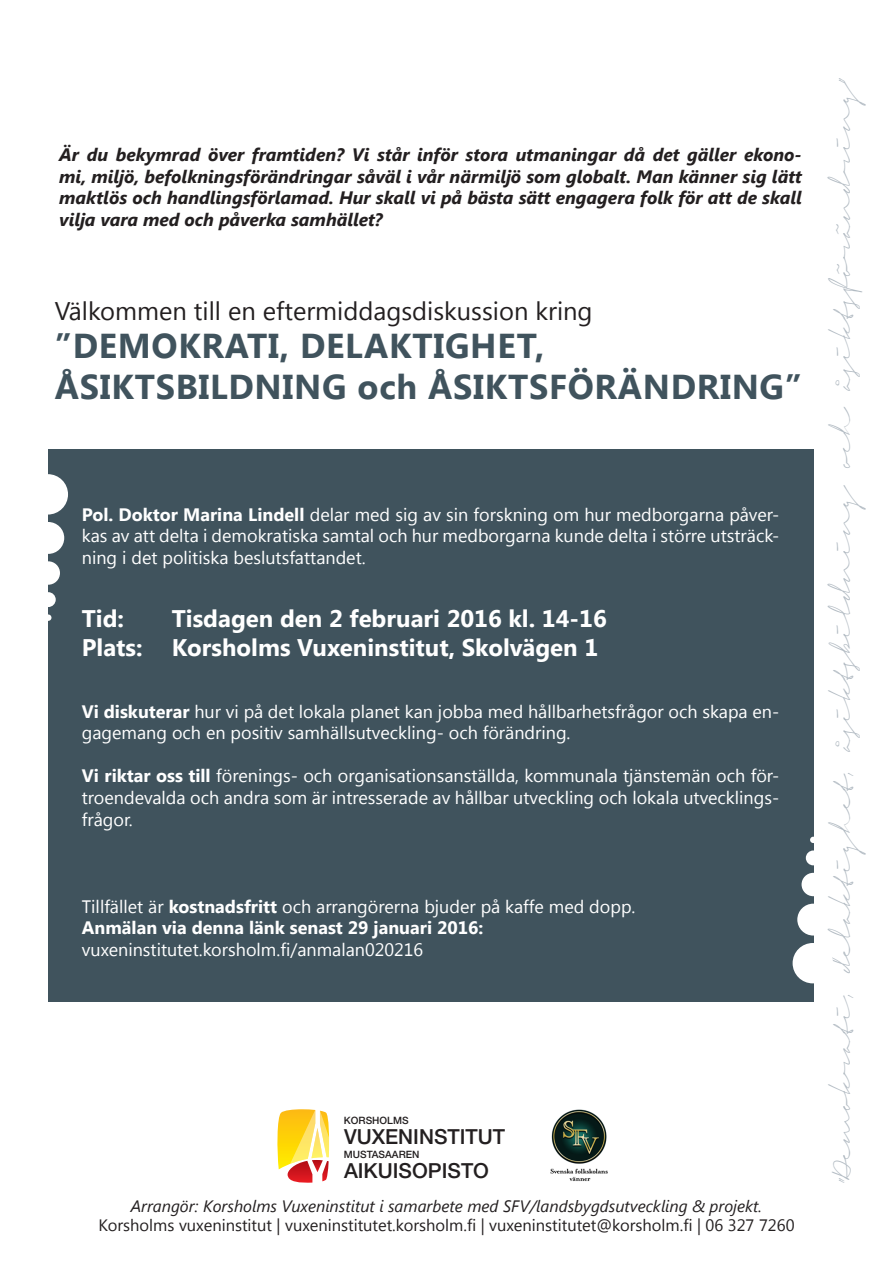
<style>
.page{position:relative;width:893px;height:1263px;background:#fff}
.page>*{position:absolute;margin:0;border:0;box-sizing:border-box;transform-origin:0 0}
.t1{font:700 34.5px "Segoe UI";letter-spacing:.02em;color:#40535d}
.t2{font:25.5px "Segoe UI";color:#231f20}
.t3{font:700 24px "Segoe UI";color:#fff}
.t4{font:500 22.5px "Signerica";color:#b1bac2}
.t5{font:500 20.7px "Helvetica Neue";color:#231f20}
.t6{font:18px/21.6px "Segoe UI";color:#fff;text-align:justify}
.t7{font:italic 700 18px/21.6px "Segoe UI";color:#231f20;text-align:justify}
.t8{font:700 18px "Segoe UI";color:#fff}
.t9{font:16.5px "Segoe UI";color:#231f20}
.t10{font:italic 16.5px "Segoe UI";color:#231f20}
.t11{font:500 10.05px "Helvetica Neue";color:#231f20}
.s1{font-weight:700}
</style>
<div class="page">
<div style="left:48px;top:450px;width:765px;height:552px;background:#40535d"></div>
<img style="left:550px;top:1109px;width:58px;height:72px">
<svg style="left:277px;top:1109px;width:52px;height:74px"></svg>
<div style="left:793px;top:943px;width:40px;height:40px;background:#fff;border-radius:50%"></div>
<div style="left:797px;top:904px;width:32px;height:31px;background:#fff;border-radius:50%"></div>
<div style="left:801px;top:873px;width:24px;height:23px;background:#fff;border-radius:50%"></div>
<div style="left:806px;top:850px;width:15px;height:15px;background:#fff;border-radius:50%"></div>
<svg style="left:810px;top:837px;width:3px;height:6px"></svg>
<div style="left:28px;top:474px;width:40px;height:40px;background:#fff;border-radius:50%"></div>
<div style="left:32px;top:522px;width:32px;height:32px;background:#fff;border-radius:50%"></div>
<div style="left:37px;top:561px;width:23px;height:24px;background:#fff;border-radius:50%"></div>
<div style="left:41px;top:592px;width:15px;height:15px;background:#fff;border-radius:50%"></div>
<div style="left:45px;top:614px;width:6px;height:7px;background:#fff;border-radius:50%"></div>
<p class="t7" style="left:59px;top:143px;width:744px">Är du bekymrad över framtiden? Vi står inför stora utmaningar då det gäller ekono&shy;mi, miljö, befolkningsförändringar såväl i vår närmiljö som globalt. Man känner sig lätt maktlös och handlingsförlamad. Hur skall vi på bästa sätt engagera folk för att de skall vilja vara med och påverka samhället?</p>
<p class="t2" style="left:55px;top:294px;width:539px">Välkommen till en eftermiddagsdiskussion kring</p>
<p class="t1" style="left:55px;top:321px;width:491px">”DEMOKRATI, DELAKTIGHET,</p>
<p class="t1" style="left:55px;top:362px;width:748px">ÅSIKTSBILDNING och ÅSIKTSFÖRÄNDRING”</p>
<p class="t6" style="left:82px;top:503px;width:699px"><span class="s1">Pol. Doktor Marina Lindell</span> delar med sig av sin forskning om hur medborgarna påver&shy;kas av att delta i demokratiska samtal och hur medborgarna kunde delta i större utsträck&shy;ning i det politiska beslutsfattandet.</p>
<p class="t3" style="left:82px;top:601px;width:44px">Tid:</p>
<p class="t3" style="left:172px;top:601px;width:436px">Tisdagen den 2 februari 2016 kl. 14-16</p>
<p class="t3" style="left:82px;top:630px;width:518px">Plats: Korsholms Vuxeninstitut, Skolvägen 1</p>
<p class="t6" style="left:82px;top:700px;width:699px"><span class="s1">Vi diskuterar</span> hur vi på det lokala planet kan jobba med hållbarhetsfrågor och skapa en&shy;gagemang och en positiv samhällsutveckling- och förändring.</p>
<p class="t6" style="left:82px;top:764px;width:699px"><span class="s1">Vi riktar oss till</span> förenings- och organisationsanställda, kommunala tjänstemän och för&shy;troendevalda och andra som är intresserade av hållbar utveckling och lokala utvecklings&shy;frågor.</p>
<p class="t6" style="left:82px;top:895px;width:555px">Tillfället är <span class="s1">kostnadsfritt</span> och arrangörerna bjuder på kaffe med dopp.</p>
<p class="t8" style="left:82px;top:915px;width:403px">Anmälan via denna länk senast 29 januari 2016:</p>
<p class="t6" style="left:82px;top:938px;width:343px">vuxeninstitutet.korsholm.fi/anmalan020216</p>
<p class="t11" style="left:344px;top:1115px;width:66px">KORSHOLMS</p>
<p class="t5" style="left:344px;top:1124px;width:163px">VUXENINSTITUT</p>
<p class="t11" style="left:344px;top:1148px;width:77px">MUSTASAAREN</p>
<p class="t5" style="left:344px;top:1158px;width:147px">AIKUISOPISTO</p>
<p class="t10" style="left:131px;top:1194px;width:633px">Arrangör: Korsholms Vuxeninstitut i samarbete med SFV/landsbygdsutveckling &amp; projekt.</p>
<p class="t9" style="left:98px;top:1214px;width:698px">Korsholms vuxeninstitut | vuxeninstitutet.korsholm.fi | vuxeninstitutet@korsholm.fi | 06 327 7260</p>
<p class="t4" style="left:829px;top:1184px;width:1108px;rotate:-90deg">”Demokrati, delaktighet, åsiktsbildning och åsiktsförändring”</p>
</div>
